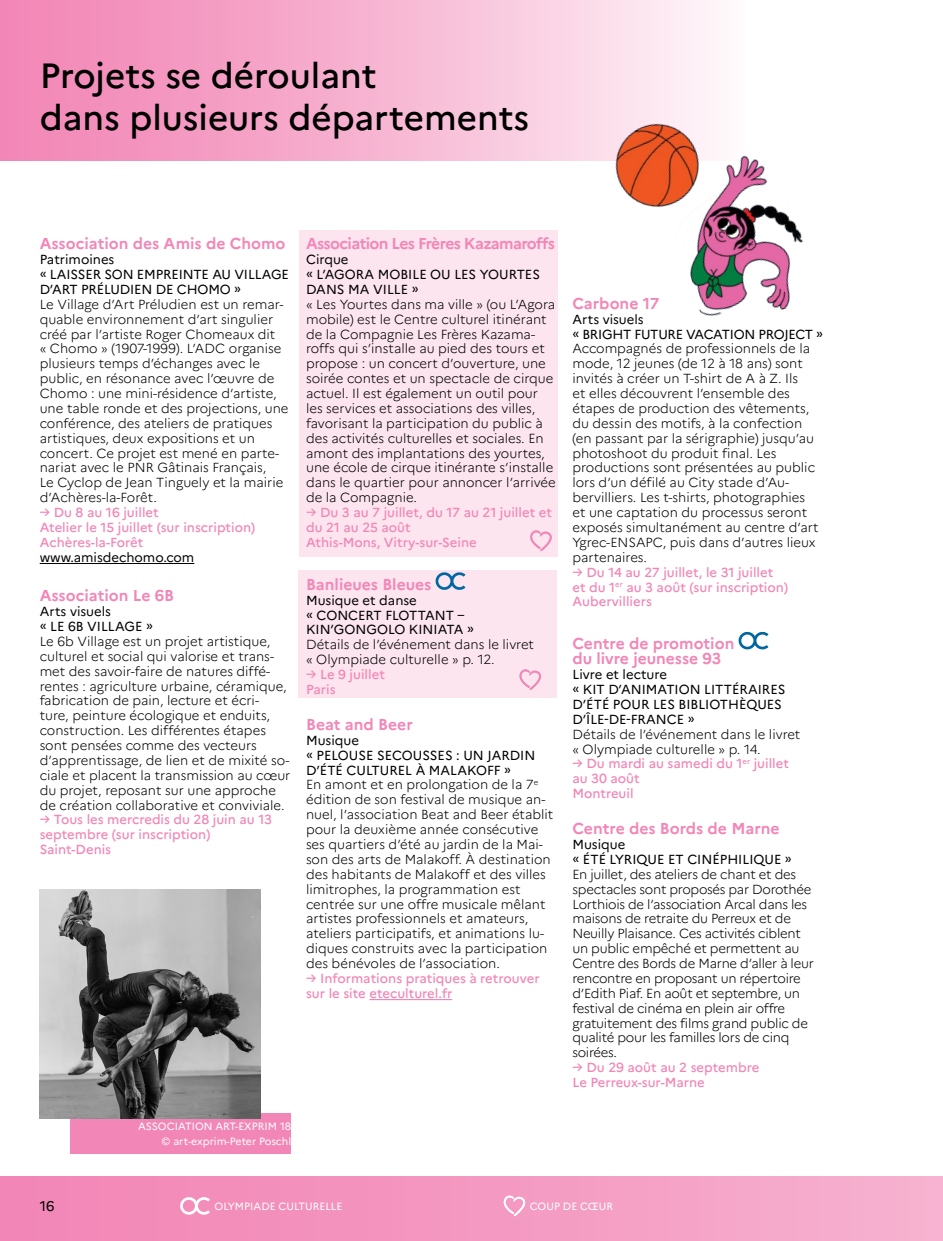
<style>
.page{position:relative;width:943px;height:1241px;background:#fff}
.page>*{position:absolute;margin:0;border:0;box-sizing:border-box;transform-origin:0 0}
.t1{font:500 35px/42px "Marianne";color:#000}
.t2{font:700 15.75px/14.9px "Marianne";color:#f287b7}
.t3{font:700 15.75px "Marianne";letter-spacing:-.04em;color:#f287b7}
.t4{font:14px "Marianne";color:#000}
.t5{font:300 13.12px/14.9px "Marianne";color:#000}
.t6{font:500 13.12px/14.9px "Marianne";color:#f287b7}
.t7{font:300 13.12px/14.9px "Marianne";letter-spacing:-.02em;color:#000}
.t8{font:13.12px/14.9px "Marianne";color:#000}
.t9{font:13.12px/14.9px "Marianne";letter-spacing:-.02em;color:#000}
.t10{font:10.5px/14.9px "Marianne";color:#fff;text-align:right}
.s1{font-weight:400}
</style>
<div class="page">
<div style="left:0;top:1176px;width:943px;height:64px;background:linear-gradient(to right,#f283b4,#f6b1cf)"></div>
<div style="left:299px;top:231px;width:258px;height:326px;background:#fce5ef"></div>
<div style="left:298px;top:569px;width:259px;height:128px;background:#fce5ef"></div>
<hr style="left:40px;top:563px;width:154px;height:1px;background:#000">
<hr style="left:369px;top:998px;width:83px;height:1px;background:#f287b7">
<svg style="left:435px;top:572px;width:30px;height:17px"></svg>
<svg style="left:738px;top:632px;width:30px;height:17px"></svg>
<div style="left:0;top:0;width:747px;height:160px;background:linear-gradient(to right,#f17db0,#fef4f8)"></div>
<div style="left:70px;top:1113px;width:221px;height:40px;background:#f287b7"></div>
<img style="left:40px;top:889px;width:220px;height:229px">
<svg style="left:180px;top:1196px;width:30px;height:18px"></svg>
<svg style="left:504px;top:1195px;width:21px;height:20px"></svg>
<svg style="left:519px;top:669px;width:22px;height:21px"></svg>
<img style="left:600px;top:78px;width:203px;height:238px">
<svg style="left:530px;top:530px;width:21px;height:21px"></svg>
<h1 class="t1" style="left:40px;top:55px;width:491px">Projets se déroulant<br>dans plusieurs départements</h1>
<p class="t2" style="left:40px;top:236px;width:247px">Association des Amis de Chomo</p>
<p class="t8" style="left:40px;top:252px;width:251px">Patrimoines<br>« LAISSER SON EMPREINTE AU VILLAGE<br>D’ART PRÉLUDIEN DE CHOMO »</p>
<p class="t5" style="left:40px;top:296px;width:250px">Le Village d’Art Préludien est un remar&shy;quable environnement d’art singulier créé par l’artiste Roger Chomeaux dit<br>« Chomo » (1907-1999). L’ADC organise plusieurs temps d’échanges avec le public, en résonance avec l’œuvre de Chomo : une mini-résidence d’artiste, une table ronde et des projections, une conférence, des ateliers de pratiques artistiques, deux expositions et un concert. Ce projet est mené en parte&shy;nariat avec le PNR Gâtinais Français,<br>Le Cyclop de Jean Tinguely et la mairie d’Achères-la-Forêt.</p>
<p class="t6" style="left:40px;top:505px;width:217px">→ Du 8 au 16 juillet<br>Atelier le 15 juillet (sur inscription)<br>Achères-la-Forêt</p>
<p class="t8" style="left:40px;top:549px;width:156px">www.amisdechomo.com</p>
<p class="t2" style="left:40px;top:588px;width:136px">Association Le 6B</p>
<p class="t8" style="left:40px;top:604px;width:115px">Arts visuels<br>« LE 6B VILLAGE »</p>
<p class="t5" style="left:40px;top:633px;width:252px">Le 6b Village est un projet artistique, culturel et social qui valorise et trans&shy;met des savoir-faire de natures diffé&shy;rentes : agriculture urbaine, céramique, fabrication de pain, lecture et écri&shy;ture, peinture écologique et enduits, construction. Les différentes étapes sont pensées comme des vecteurs d’apprentissage, de lien et de mixité so&shy;ciale et placent la transmission au cœur du projet, reposant sur une approche de création collaborative et conviviale.</p>
<p class="t6" style="left:40px;top:812px;width:234px">→ Tous les mercredis du 28 juin au 13 septembre (sur inscription)<br>Saint-Denis</p>
<p class="t3" style="left:306px;top:234px;width:250px">Association Les Frères Kazamaroffs</p>
<p class="t8" style="left:306px;top:252px;width:235px">Cirque<br>« L’AGORA MOBILE OU LES YOURTES<br>DANS MA VILLE »</p>
<p class="t5" style="left:306px;top:296px;width:251px">« Les Yourtes dans ma ville » (ou L’Agora mobile) est le Centre culturel itinérant de la Compagnie Les Frères Kazama&shy;roffs qui s’installe au pied des tours et propose : un concert d’ouverture, une soirée contes et un spectacle de cirque actuel. Il est également un outil pour les services et associations des villes, favorisant la participation du public à des activités culturelles et sociales. En amont des implantations des yourtes, une école de cirque itinérante s’installe dans le quartier pour annoncer l’arrivée de la Compagnie.</p>
<p class="t6" style="left:306px;top:505px;width:247px">→ Du 3 au 7 juillet, du 17 au 21 juillet et du 21 au 25 août<br>Athis-Mons, Vitry-sur-Seine</p>
<p class="t2" style="left:306px;top:576px;width:127px">Banlieues Bleues</p>
<p class="t8" style="left:306px;top:592px;width:169px">Musique et danse<br>« CONCERT FLOTTANT –<br>KIN’GONGOLO KINIATA »</p>
<p class="t5" style="left:306px;top:637px;width:229px">Détails de l’événement dans le livret « Olympiade culturelle » p. 12.</p>
<p class="t6" style="left:306px;top:667px;width:80px">→ Le 9 juillet<br>Paris</p>
<p class="t2" style="left:306px;top:716px;width:108px">Beat and Beer</p>
<p class="t5" style="left:306px;top:732px;width:249px"><span class="s1">Musique<br>« PELOUSE SECOUSSES : UN JARDIN D’ÉTÉ CULTUREL À MALAKOFF »<br></span>En amont et en prolongation de la 7<sup>e </sup>édition de son festival de musique an&shy;nuel, l’association Beat and Beer établit pour la deuxième année consécutive ses quartiers d’été au jardin de la Mai&shy;son des arts de Malakoff. À destination des habitants de Malakoff et des villes limitrophes, la programmation est centrée sur une offre musicale mêlant artistes professionnels et amateurs, ateliers participatifs, et animations lu&shy;diques construits avec la participation des bénévoles de l’association.</p>
<p class="t6" style="left:306px;top:970px;width:235px">→ Informations pratiques à retrouver sur le site eteculturel.fr</p>
<p class="t10" style="left:138px;top:1118px;width:154px">ASSOCIATION ART-EXPRIM 18 © art-exprim-Peter Poschl</p>
<p class="t2" style="left:572px;top:295px;width:88px">Carbone 17</p>
<p class="t9" style="left:572px;top:311px;width:252px">Arts visuels<br>« BRIGHT FUTURE VACATION PROJECT »</p>
<p class="t5" style="left:572px;top:341px;width:248px">Accompagnés de professionnels de la mode, 12 jeunes (de 12 à 18 ans) sont invités à créer un T-shirt de A à Z. Ils<br>et elles découvrent l’ensemble des étapes de production des vêtements, du dessin des motifs, à la confection (en passant par la sérigraphie) jusqu’au photoshoot du produit final. Les productions sont présentées au public lors d’un défilé au City stade d’Au&shy;bervilliers. Les t-shirts, photographies et une captation du processus seront exposés simultanément au centre d’art Ygrec-ENSAPC, puis dans d’autres lieux partenaires.</p>
<p class="t6" style="left:572px;top:564px;width:217px">→ Du 14 au 27 juillet, le 31 juillet et du 1<sup>er</sup> au 3 août (sur inscription)<br>Aubervilliers</p>
<p class="t2" style="left:572px;top:636px;width:163px">Centre de promotion du livre jeunesse 93</p>
<p class="t8" style="left:572px;top:667px;width:215px">Livre et lecture<br>« KIT D’ANIMATION LITTÉRAIRES<br>D’ÉTÉ POUR LES BIBLIOTHÈQUES<br>D’ÎLE-DE-FRANCE »</p>
<p class="t5" style="left:572px;top:726px;width:229px">Détails de l’événement dans le livret « Olympiade culturelle » p. 14.</p>
<p class="t6" style="left:572px;top:756px;width:218px">→ Du mardi au samedi du 1<sup>er</sup> juillet au 30 août<br>Montreuil</p>
<p class="t2" style="left:572px;top:820px;width:209px">Centre des Bords de Marne</p>
<p class="t8" style="left:572px;top:836px;width:221px">Musique<br>« ÉTÉ LYRIQUE ET CINÉPHILIQUE »</p>
<p class="t7" style="left:572px;top:866px;width:243px">En juillet, des ateliers de chant et des spectacles sont proposés par Dorothée Lorthiois de l’association Arcal dans les maisons de retraite du Perreux et de Neuilly Plaisance. Ces activités ciblent un public empêché et permettent au Centre des Bords de Marne d’aller à leur rencontre en proposant un répertoire d’Edith Piaf. En août et septembre, un festival de cinéma en plein air offre gratuitement des films grand public de qualité pour les familles lors de cinq soirées.</p>
<p class="t6" style="left:572px;top:1059px;width:188px">→ Du 29 août au 2 septembre<br>Le Perreux-sur-Marne</p>
<p class="t4" style="left:40px;top:1197px;width:16px">16</p>
<p class="t10" style="left:215px;top:1198px;width:129px">OLYMPIADE CULTURELLE</p>
<p class="t10" style="left:530px;top:1198px;width:85px">COUP DE CŒUR</p>
</div>
